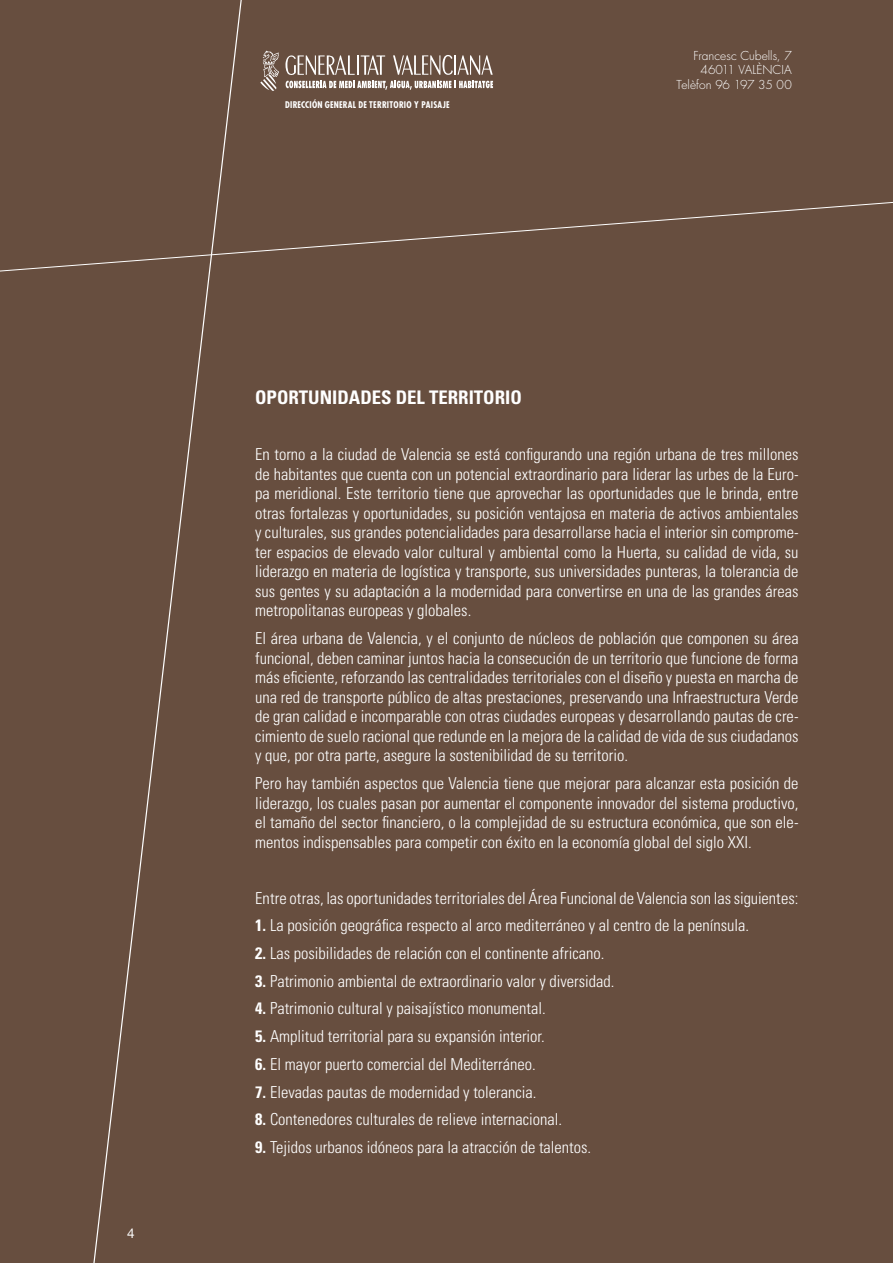
<style>
.page{position:relative;width:893px;height:1263px;background:#674e3f}
.page>*{position:absolute;margin:0;border:0;box-sizing:border-box;transform-origin:0 0}
._02_INTRO_TITULO{font:700 condensed 18.75px "Univers";color:#fff}
._02_Areas_TXT{font:300 condensed 16.5px/19.5px "Univers";color:#fff;text-align:justify}
._02_Areas_TXT_2_sang{font:300 condensed 16.5px "Univers";color:#fff}
.t1{font:13.5px "Helvetica Neue";color:#fff}
.t2{font:300 12px/14.4px "Futura";letter-spacing:.005em;color:#fff;text-align:right}
.t3{font:700 condensed 9px "Futura";letter-spacing:.025em;color:#fff}
.s1{font-weight:700}
</style>
<div class="page">
<svg style="left:93px;top:0;width:149px;height:1263px"></svg>
<svg style="left:0;top:202px;width:892px;height:71px"></svg>
<svg style="left:260px;top:51px;width:19px;height:40px"></svg>
<svg style="left:285px;top:55px;width:208px;height:35px"></svg>
<p class="t1" style="left:127px;top:1225px;width:9px">4</p>
<p class="t3" style="left:285px;top:99px;width:166px">DIRECCIÓN GENERAL DE TERRITORIO Y PAISAJE</p>
<p class="_02_INTRO_TITULO" style="left:255px;top:386px;width:268px">OPORTUNIDADES DEL TERRITORIO</p>
<p class="t2" style="left:677px;top:49px;width:117px">Francesc Cubells, 7<br>46011 Valènc ia<br>Telèfon 96 197 35 00</p>
<p class="_02_Areas_TXT" style="left:255px;top:445px;width:545px">En torno a la ciudad de Valencia se está configurando una región urbana de tres millones de habitantes que cuenta con un potencial extraordinario para liderar las urbes de la Euro&shy;pa meridional. Este territorio tiene que aprovechar las oportunidades que le brinda, entre otras fortalezas y oportunidades, su posición ventajosa en materia de activos ambientales y culturales, sus grandes potencialidades para desarrollarse hacia el interior sin comprome&shy;ter espacios de elevado valor cultural y ambiental como la Huerta, su calidad de vida, su liderazgo en materia de logística y transporte, sus universidades punteras, la tolerancia de sus gentes y su adaptación a la modernidad para convertirse en una de las grandes áreas metropolitanas europeas y globales.</p>
<p class="_02_Areas_TXT" style="left:255px;top:629px;width:545px">El área urbana de Valencia, y el conjunto de núcleos de población que componen su área funcional, deben caminar juntos hacia la consecución de un territorio que funcione de forma más eficiente, reforzando las centralidades territoriales con el diseño y puesta en marcha de una red de transporte público de altas prestaciones, preservando una Infraestructura Verde de gran calidad e incomparable con otras ciudades europeas y desarrollando pautas de cre&shy;cimiento de suelo racional que redunde en la mejora de la calidad de vida de sus ciudadanos y que, por otra parte, asegure la sostenibilidad de su territorio.</p>
<p class="_02_Areas_TXT" style="left:255px;top:774px;width:545px">Pero hay también aspectos que Valencia tiene que mejorar para alcanzar esta posición de liderazgo, los cuales pasan por aumentar el componente innovador del sistema productivo, el tamaño del sector financiero, o la complejidad de su estructura económica, que son ele&shy;mentos indispensables para competir con éxito en la economía global del siglo XXI.</p>
<p class="_02_Areas_TXT" style="left:255px;top:888px;width:545px">Entre otras, las oportunidades territoriales del Área Funcional de Valencia son las siguientes:</p>
<p class="_02_Areas_TXT_2_sang" style="left:255px;top:915px;width:495px"><span class="s1">1.</span> La posición geográfica respecto al arco mediterráneo y al centro de la península.</p>
<p class="_02_Areas_TXT_2_sang" style="left:255px;top:943px;width:351px"><span class="s1">2.</span> Las posibilidades de relación con el continente africano.</p>
<p class="_02_Areas_TXT_2_sang" style="left:255px;top:971px;width:361px"><span class="s1">3.</span> Patrimonio ambiental de extraordinario valor y diversidad.</p>
<p class="_02_Areas_TXT_2_sang" style="left:255px;top:999px;width:292px"><span class="s1">4.</span> Patrimonio cultural y paisajístico monumental.</p>
<p class="_02_Areas_TXT_2_sang" style="left:255px;top:1026px;width:291px"><span class="s1">5.</span> Amplitud territorial para su expansión interior.</p>
<p class="_02_Areas_TXT_2_sang" style="left:255px;top:1054px;width:282px"><span class="s1">6.</span> El mayor puerto comercial del Mediterráneo.</p>
<p class="_02_Areas_TXT_2_sang" style="left:255px;top:1082px;width:283px"><span class="s1">7.</span> Elevadas pautas de modernidad y tolerancia.</p>
<p class="_02_Areas_TXT_2_sang" style="left:255px;top:1109px;width:309px"><span class="s1">8.</span> Contenedores culturales de relieve internacional.</p>
<p class="_02_Areas_TXT_2_sang" style="left:255px;top:1137px;width:338px"><span class="s1">9.</span> Tejidos urbanos idóneos para la atracción de talentos.</p>
</div>
